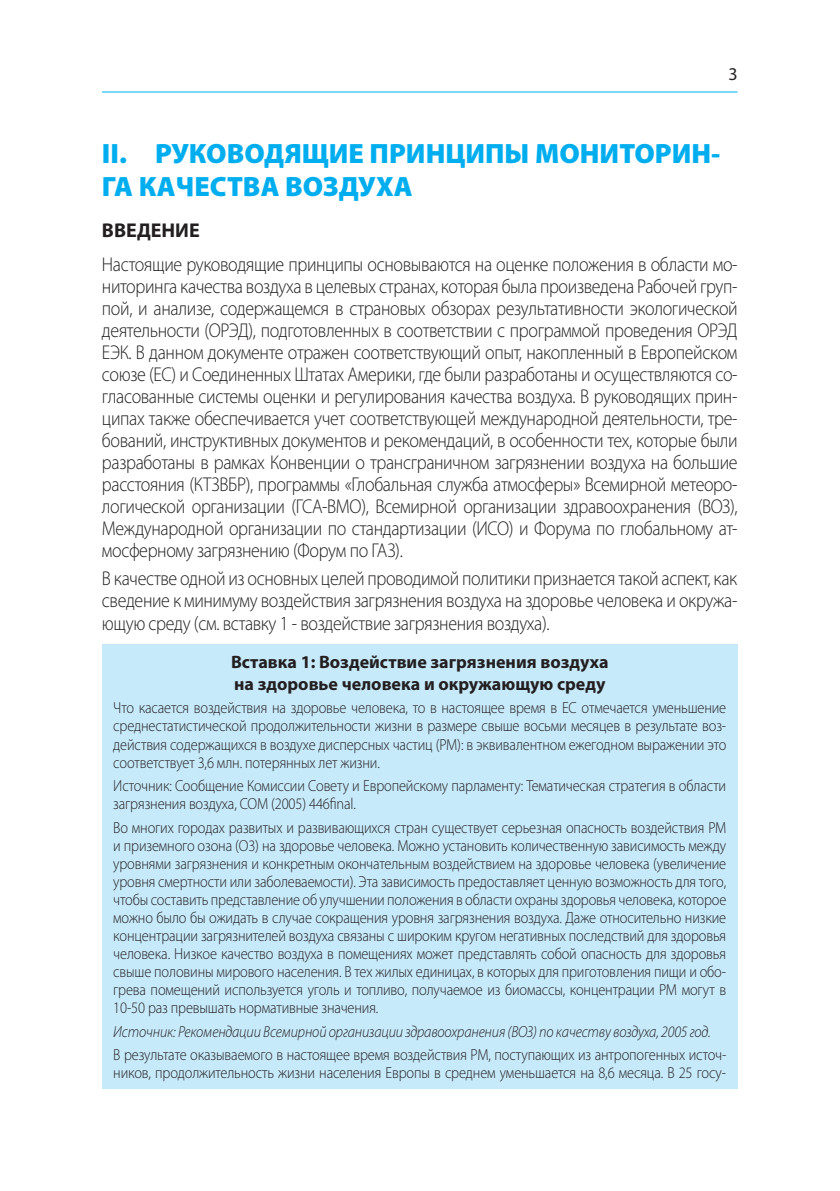
<style>
.page{position:relative;width:840px;height:1191px;background:#fff}
.page>*{position:absolute;margin:0;border:0;box-sizing:border-box;transform-origin:0 0}
.t1{font:900 28px/33.6px "Myriad Pro";color:#00aeef}
.t2{font:300 20px/22px "Myriad Pro";letter-spacing:-.02em;color:#231f20;text-align:justify;scale:.9 1}
.t3{font:700 20px "Myriad Pro";color:#231f20}
.t4{font:700 18px/21.6px "Myriad Pro";color:#231f20}
.t5{font:18px "Myriad Pro";color:#231f20}
.t6{font:300 16px/18px "Myriad Pro";letter-spacing:-.01em;color:#231f20;text-align:justify;scale:.9 1}
.t7{font:italic 300 16px "Myriad Pro";letter-spacing:-.01em;color:#231f20;scale:.9 1}
</style>
<div class="page">
<hr style="left:102px;top:91px;width:635px;height:1px;background:#00aeef">
<div style="left:102px;top:645px;width:635px;height:444px;background:#c7eafb"></div>
<p class="t5" style="left:728px;top:63px;width:11px">3</p>
<h1 class="t1" style="left:102px;top:136px;width:619px">II. РУКОВОДЯЩИЕ ПРИНЦИПЫ МОНИТОРИН-<br>ГА КАЧЕСТВА ВОЗДУХА</h1>
<p class="t3" style="left:102px;top:224px;width:99px">ВВЕДЕНИЕ</p>
<p class="t2" style="left:102px;top:255px;width:707px">Настоящие руководящие принципы основываются на оценке положения в области мо&shy;ниторинга качества воздуха в целевых странах, которая была произведена Рабочей груп&shy;пой, и анализе, содержащемся в страновых обзорах результативности экологической деятельности (ОРЭД), подготовленных в соответствии с программой проведения ОРЭД ЕЭК. В данном документе отражен соответствующий опыт, накопленный в Европейском союзе (ЕС) и Соединенных Штатах Америки, где были разработаны и осуществляются со&shy;гласованные системы оценки и регулирования качества воздуха. В руководящих прин&shy;ципах также обеспечивается учет соответствующей международной деятельности, тре&shy;бований, инструктивных документов и рекомендаций, в особенности тех, которые были разработаны в рамках Конвенции о трансграничном загрязнении воздуха на большие расстояния (КТЗВБР), программы «Глобальная служба атмосферы» Всемирной метеоро&shy;логической организации (ГСА-ВМО), Всемирной организации здравоохранения (ВОЗ), Международной организации по стандартизации (ИСО) и Форума по глобальному ат&shy;мосферному загрязнению (Форум по ГАЗ).</p>
<p class="t2" style="left:102px;top:568px;width:707px">В качестве одной из основных целей проводимой политики признается такой аспект, как сведение к минимуму воздействия загрязнения воздуха на здоровье человека и окружа&shy;ющую среду (см. вставку 1 - воздействие загрязнения воздуха).</p>
<p class="t4" style="left:231px;top:652px;width:379px">Вставка 1: Воздействие загрязнения воздуха на здоровье человека и окружающую среду</p>
<p class="t6" style="left:113px;top:700px;width:682px">Что касается воздействия на здоровье человека, то в настоящее время в ЕС отмечается уменьшение среднестатистической продолжительности жизни в размере свыше восьми месяцев в результате воз&shy;действия содержащихся в воздухе дисперсных частиц (РМ): в эквивалентном ежегодном выражении это соответствует 3,6 млн. потерянных лет жизни.</p>
<p class="t6" style="left:113px;top:778px;width:682px">Источник: Сообщение Комиссии Совету и Европейскому парламенту: Тематическая стратегия в области загрязнения воздуха, COM (2005) 446final.</p>
<p class="t6" style="left:113px;top:820px;width:682px">Во многих городах развитых и развивающихся стран существует серьезная опасность воздействия РМ и приземного озона (O3) на здоровье человека. Можно установить количественную зависимость между уровнями загрязнения и конкретным окончательным воздействием на здоровье человека (увеличение уровня смертности или заболеваемости). Эта зависимость предоставляет ценную возможность для того, чтобы составить представление об улучшении положения в области охраны здоровья человека, которое можно было бы ожидать в случае сокращения уровня загрязнения воздуха. Даже относительно низкие концентрации загрязнителей воздуха связаны с широким кругом негативных последствий для здоровья человека. Низкое качество воздуха в помещениях может представлять собой опасность для здоровья свыше половины мирового населения. В тех жилых единицах, в которых для приготовления пищи и обо&shy;грева помещений используется уголь и топливо, получаемое из биомассы, концентрации РМ могут в 10-50 раз превышать нормативные значения.</p>
<p class="t7" style="left:113px;top:1025px;width:665px">Источник: Рекомендации Всемирной организации здравоохранения (ВОЗ) по качеству воздуха, 2005 год.</p>
<p class="t6" style="left:113px;top:1047px;width:682px">В результате оказываемого в настоящее время воздействия РМ, поступающих из антропогенных источ&shy;ников, продолжительность жизни населения Европы в среднем уменьшается на 8,6 месяца. В 25 госу-</p>
</div>
